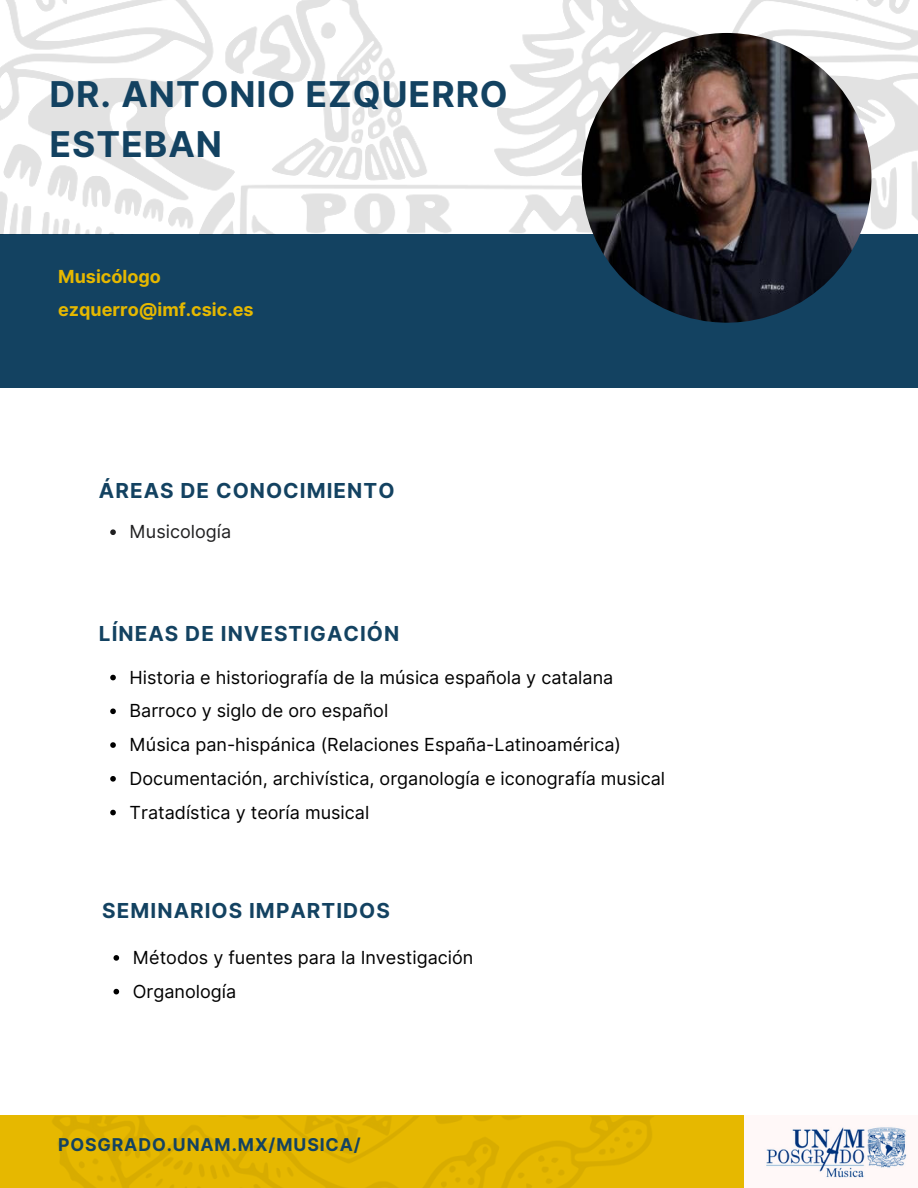
<style>
.page{position:relative;width:918px;height:1188px;background:#fff}
.page>*{position:absolute;margin:0;border:0;box-sizing:border-box;transform-origin:0 0}
.t1{font:700 35.55px/49.5px "Inter";letter-spacing:.03em;color:#134261}
.t2{font:700 20.7px "Inter";letter-spacing:.05em;color:#134261}
.t3{font:18px/33.8px "Inter";color:#000}
.t4{font:700 18px/33.8px "Inter";color:#e6b800}
.t5{font:18px "Inter";color:#202021}
.t6{font:700 17.7px "Inter";letter-spacing:.05em;color:#134261}
</style>
<div class="page">
<div style="left:0;top:1115px;width:751px;height:73px;background:linear-gradient(to right,#e2b400,#e4b703)"></div>
<div style="left:0;top:234px;width:918px;height:153px;background:#134261"></div>
<img style="left:0;top:0;width:918px;height:234px">
<img style="left:582px;top:33px;width:289px;height:290px;border-radius:50%">
<img style="left:745px;top:1115px;width:162px;height:73px">
<svg style="left:110px;top:529px;width:6px;height:6px"></svg>
<svg style="left:110px;top:675px;width:6px;height:5px"></svg>
<svg style="left:110px;top:708px;width:6px;height:6px"></svg>
<svg style="left:110px;top:742px;width:6px;height:6px"></svg>
<svg style="left:110px;top:776px;width:6px;height:6px"></svg>
<svg style="left:110px;top:810px;width:6px;height:5px"></svg>
<svg style="left:114px;top:955px;width:5px;height:6px"></svg>
<svg style="left:114px;top:989px;width:5px;height:5px"></svg>
<h1 class="t1" style="left:49px;top:69px;width:460px">DR. ANTONIO EZQUERRO<br>ESTEBAN</h1>
<p class="t4" style="left:58px;top:259px;width:197px">Musicólogo ezquerro@imf.csic.es</p>
<p class="t2" style="left:99px;top:478px;width:297px">ÁREAS DE CONOCIMIENTO</p>
<p class="t5" style="left:130px;top:521px;width:103px">Musicología</p>
<p class="t2" style="left:99px;top:622px;width:302px">LÍNEAS DE INVESTIGACIÓN</p>
<p class="t3" style="left:130px;top:660px;width:537px">Historia e historiografía de la música española y catalana Barroco y siglo de oro español<br>Música pan-hispánica (Relaciones España-Latinoamérica)<br>Documentación, archivística, organología e iconografía musical Tratadística y teoría musical</p>
<p class="t2" style="left:102px;top:898px;width:289px">SEMINARIOS IMPARTIDOS</p>
<p class="t3" style="left:133px;top:941px;width:342px">Métodos y fuentes para la Investigación<br>Organología</p>
<p class="t6" style="left:58px;top:1134px;width:304px">POSGRADO.UNAM.MX/MUSICA/</p>
</div>
